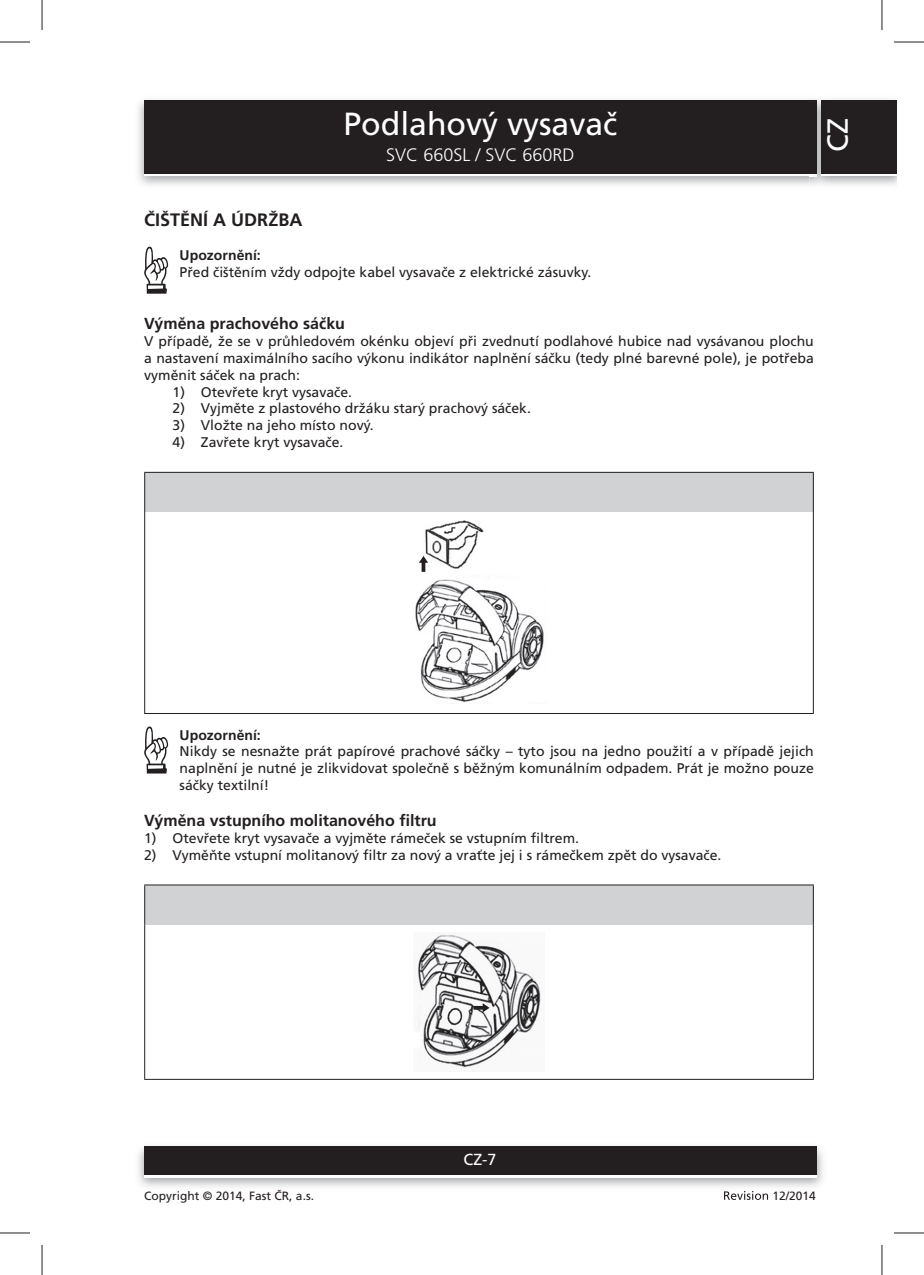
<style>
.page{position:relative;width:924px;height:1275px;background:#fff}
.page>*{position:absolute;margin:0;border:0;box-sizing:border-box;transform-origin:0 0}
.t1{font:32px "Frutiger CE";color:#fff}
.t2{font:29px "Frutiger CE";color:#fff}
.t3{font:300 18px "Frutiger CE";color:#fff}
.t4{font:700 18px "Frutiger CE";color:#231f20}
.t5{font:700 16px "Frutiger CE";color:#231f20}
.t6{font:16px "Frutiger CE";color:#fff}
.t7{font:14px/16.8px "Frutiger CE";color:#231f20;text-align:justify}
.t8{font:700 14px "Frutiger CE";color:#231f20}
.t9{font:12px "Frutiger CE";color:#231f20}
</style>
<div class="page">
<div style="left:144px;top:103px;width:672px;height:73px;background:linear-gradient(to right,#231f20,#231f20)"></div>
<div style="left:144px;top:100px;width:672px;height:73px;background:#231f20"></div>
<img style="left:138px;top:1146px;width:685px;height:41px">
<div style="left:144px;top:1149px;width:672px;height:28px;background:linear-gradient(to right,#fff,#fff)"></div>
<div style="left:144px;top:1146px;width:672px;height:28px;background:#231f20"></div>
<img style="left:809px;top:97px;width:18px;height:90px">
<svg style="left:809px;top:173px;width:7px;height:3px"></svg>
<img style="left:809px;top:100px;width:7px;height:3px">
<img style="left:809px;top:103px;width:7px;height:70px">
<div style="left:820px;top:103px;width:75px;height:73px;background:linear-gradient(to right,#231f20,#231f20)"></div>
<div style="left:820px;top:100px;width:75px;height:73px;background:#231f20"></div>
<svg style="left:724px;top:1191px;width:43px;height:9px"></svg>
<svg style="left:144px;top:247px;width:24px;height:47px"></svg>
<div style="left:145px;top:472px;width:668px;height:40px;background:#d1d2d4"></div>
<hr style="left:144px;top:512px;width:1px;height:201px;background:#231f20">
<hr style="left:812px;top:512px;width:1px;height:201px;background:#231f20">
<hr style="left:144px;top:713px;width:669px;height:1px;background:#231f20">
<hr style="left:144px;top:472px;width:669px;height:1px;background:#231f20">
<hr style="left:144px;top:473px;width:1px;height:39px;background:#231f20">
<hr style="left:812px;top:473px;width:1px;height:39px;background:#231f20">
<img style="left:415px;top:520px;width:129px;height:184px">
<div style="left:414px;top:556px;width:14px;height:16px;background:#fff"></div>
<svg style="left:419px;top:556px;width:9px;height:16px"></svg>
<svg style="left:144px;top:726px;width:24px;height:47px"></svg>
<div style="left:145px;top:885px;width:668px;height:39px;background:#d1d2d4"></div>
<hr style="left:144px;top:924px;width:1px;height:154px;background:#231f20">
<hr style="left:812px;top:924px;width:1px;height:154px;background:#231f20">
<hr style="left:144px;top:1078px;width:669px;height:1px;background:#231f20">
<hr style="left:144px;top:884px;width:669px;height:1px;background:#231f20">
<hr style="left:144px;top:885px;width:1px;height:39px;background:#231f20">
<hr style="left:812px;top:885px;width:1px;height:39px;background:#231f20">
<img style="left:417px;top:935px;width:124px;height:133px">
<svg style="left:473px;top:1003px;width:16px;height:9px"></svg>
<hr style="left:0;top:42px;width:30px;height:1px;background:#231f20">
<hr style="left:893px;top:42px;width:30px;height:1px;background:#231f20">
<hr style="left:0;top:1232px;width:30px;height:1px;background:#231f20">
<hr style="left:893px;top:1232px;width:30px;height:1px;background:#231f20">
<hr style="left:42px;top:0;width:1px;height:30px;background:#231f20">
<hr style="left:42px;top:1245px;width:1px;height:30px;background:#231f20">
<hr style="left:881px;top:0;width:1px;height:30px;background:#231f20">
<hr style="left:881px;top:1245px;width:1px;height:30px;background:#231f20">
<h1 class="t1" style="left:343px;top:111px;width:275px">Podlahový vysavač</h1>
<p class="t3" style="left:386px;top:147px;width:190px">SVC 660SL / SVC 660RD</p>
<h2 class="t2" style="left:825px;top:152px;width:35px;rotate:-90deg">CZ</h2>
<p class="t4" style="left:144px;top:213px;width:160px">ČIŠTĚNÍ A ÚDRŽBA</p>
<p class="t8" style="left:179px;top:249px;width:83px">Upozornění:</p>
<p class="t7" style="left:179px;top:264px;width:413px">Před čištěním vždy odpojte kabel vysavače z elektrické zásuvky.</p>
<p class="t5" style="left:144px;top:317px;width:202px">Výměna prachového sáčku</p>
<p class="t7" style="left:144px;top:334px;width:670px">V případě, že se v průhledovém okénku objeví při zvednutí podlahové hubice nad vysávanou plochu a nastavení maximálního sacího výkonu indikátor naplnění sáčku (tedy plné barevné pole), je potřeba vyměnit sáček na prach:</p>
<p class="t7" style="left:172px;top:384px;width:181px">1) Otevřete kryt vysavače.</p>
<p class="t7" style="left:172px;top:401px;width:360px">2) Vyjměte z plastového držáku starý prachový sáček.</p>
<p class="t7" style="left:172px;top:418px;width:202px">3) Vložte na jeho místo nový.</p>
<p class="t7" style="left:172px;top:435px;width:172px">4) Zavřete kryt vysavače.</p>
<p class="t8" style="left:179px;top:729px;width:83px">Upozornění:</p>
<p class="t7" style="left:179px;top:744px;width:635px">Nikdy se nesnažte prát papírové prachové sáčky – tyto jsou na jedno použití a v případě jejich naplnění je nutné je zlikvidovat společně s běžným komunálním odpadem. Prát je možno pouze sáčky textilní!</p>
<p class="t5" style="left:144px;top:814px;width:294px">Výměna vstupního molitanového filtru</p>
<p class="t7" style="left:144px;top:830px;width:436px">1) Otevřete kryt vysavače a vyjměte rámeček se vstupním filtrem.</p>
<p class="t7" style="left:144px;top:847px;width:578px">2) Vyměňte vstupní molitanový filtr za nový a vraťte jej i s rámečkem zpět do vysavače.</p>
<p class="t6" style="left:463px;top:1153px;width:34px">CZ-7</p>
<p class="t9" style="left:144px;top:1191px;width:171px">Copyright © 2014, Fast ČR, a.s.</p>
<p class="t9" style="left:772px;top:1190px;width:45px">12/2014</p>
</div>
